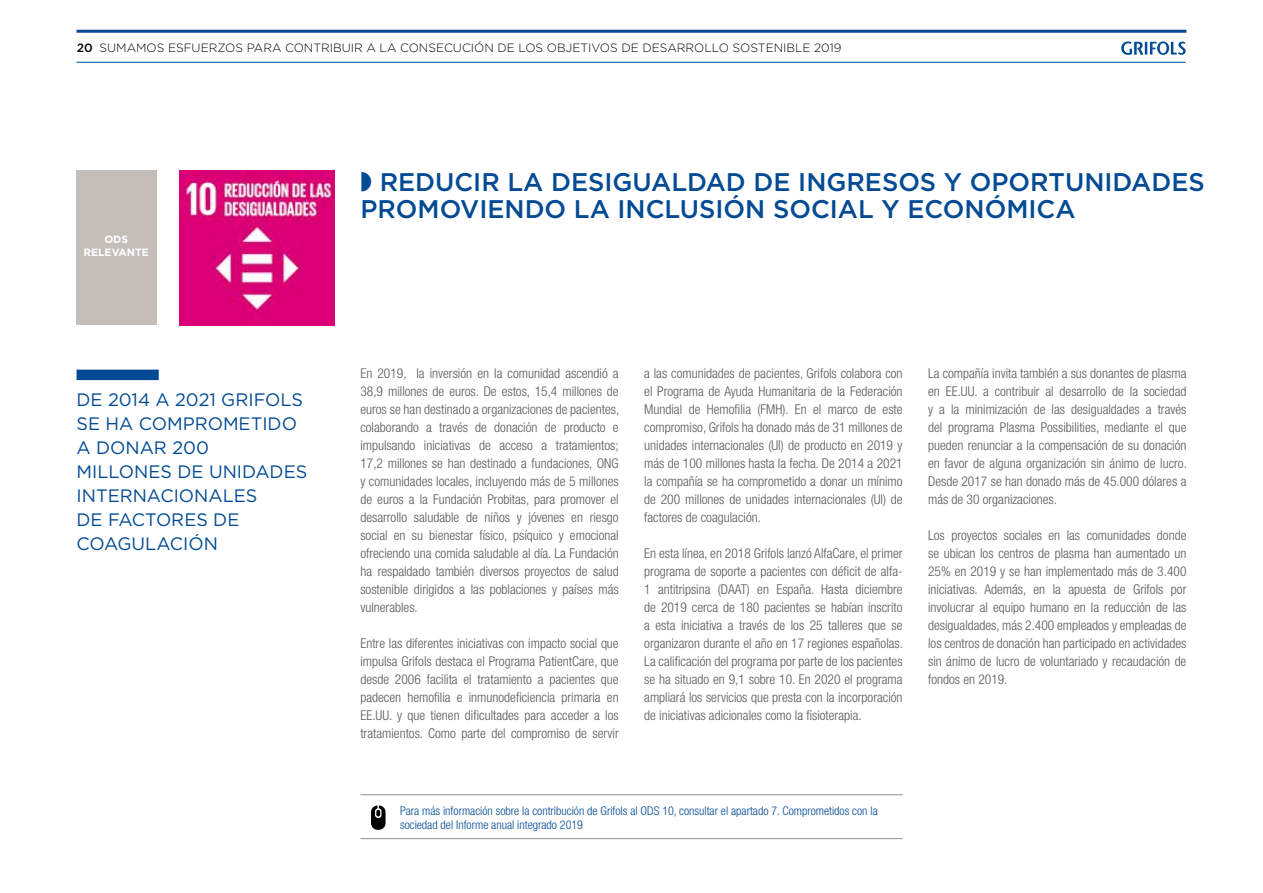
<style>
.page{position:relative;width:1263px;height:893px;background:#fff}
.page>*{position:absolute;margin:0;border:0;box-sizing:border-box;transform-origin:0 0}
.t1{font:500 25.5px/27px "Gotham";color:#024a93}
.t2{font:18px/24px "Gotham";color:#024a93}
.t3{font:300 condensed 13.5px/18px "Helvetica Neue LT Pro";color:#58585a;text-align:justify}
.t4{font:300 condensed 12px/14.4px "Helvetica Neue LT Pro";color:#024a93}
.t5{font:300 12px "Gotham";color:#000}
.t6{font:700 10.5px/12.6px "Gotham";color:#fff;text-align:center}
.s1{font-weight:500}
</style>
<div class="page">
<hr style="left:77px;top:62px;width:1109px;height:1px;background:#024a93">
<svg style="left:1121px;top:41px;width:65px;height:14px"></svg>
<hr style="left:77px;top:30px;width:1109px;height:3px;background:#024a93">
<img style="left:179px;top:170px;width:156px;height:156px">
<hr style="left:360px;top:794px;width:542px;height:1px;background:#929395">
<hr style="left:360px;top:838px;width:542px;height:1px;background:#929395">
<svg style="left:371px;top:805px;width:14px;height:25px"></svg>
<div style="left:77px;top:370px;width:82px;height:10px;background:#024a93"></div>
<div style="left:77px;top:170px;width:80px;height:155px;background:#c5bdb8"></div>
<p class="t5" style="left:77px;top:40px;width:766px"><span class="s1">20</span> SUMAMOS ESFUERZOS PARA CONTRIBUIR A LA CONSECUCIÓN DE LOS OBJETIVOS DE DESARROLLO SOSTENIBLE 2019</p>
<p class="t6" style="left:84px;top:233px;width:67px">ODS<br>RELEVANTE</p>
<h2 class="t2" style="left:77px;top:387px;width:232px">DE 2014 A 2021 GRIFOLS<br>SE HA COMPROMETIDO<br>A DONAR 200<br>MILLONES DE UNIDADES<br>INTERNACIONALES<br>DE FACTORES DE<br>COAGULACIÓN</h2>
<h1 class="t1" style="left:360px;top:168px;width:846px;text-indent:19px">REDUCIR LA DESIGUALDAD DE INGRESOS Y OPORTUNIDADES<br>PROMOVIENDO LA INCLUSIÓN SOCIAL Y ECONÓMICA</h1>
<p class="t3" style="left:360px;top:364px;width:260px">En 2019, la inversión en la comunidad ascendió a 38,9 millones de euros. De estos, 15,4 millones de euros se han destinado a organizaciones de pacientes, colaborando a través de donación de producto e impulsando iniciativas de acceso a tratamientos; 17,2 millones se han destinado a fundaciones, ONG y comunidades locales, incluyendo más de 5 millones de euros a la Fundación Probitas, para promover el desarrollo saludable de niños y jóvenes en riesgo social en su bienestar físico, psíquico y emocional ofreciendo una comida saludable al día. La Fundación ha respaldado también diversos proyectos de salud sostenible dirigidos a las poblaciones y países más vulnerables.</p>
<p class="t3" style="left:360px;top:634px;width:260px">Entre las diferentes iniciativas con impacto social que impulsa Grifols destaca el Programa PatientCare, que desde 2006 facilita el tratamiento a pacientes que padecen hemofilia e inmunodeficiencia primaria en EE.UU. y que tienen dificultades para acceder a los tratamientos. Como parte del compromiso de servir</p>
<p class="t3" style="left:644px;top:364px;width:260px">a las comunidades de pacientes, Grifols colabora con el Programa de Ayuda Humanitaria de la Federación Mundial de Hemofilia (FMH). En el marco de este compromiso, Grifols ha donado más de 31 millones de unidades internacionales (UI) de producto en 2019 y más de 100 millones hasta la fecha. De 2014 a 2021 la compañía se ha comprometido a donar un mínimo de 200 millones de unidades internacionales (UI) de factores de coagulación.</p>
<p class="t3" style="left:644px;top:544px;width:260px">En esta línea, en 2018 Grifols lanzó AlfaCare, el primer programa de soporte a pacientes con déficit de alfa-1 antitripsina (DAAT) en España. Hasta diciembre de 2019 cerca de 180 pacientes se habían inscrito a esta iniciativa a través de los 25 talleres que se organizaron durante el año en 17 regiones españolas.<br>La calificación del programa por parte de los pacientes se ha situado en 9,1 sobre 10. En 2020 el programa ampliará los servicios que presta con la incorporación de iniciativas adicionales como la fisioterapia.</p>
<p class="t3" style="left:928px;top:364px;width:260px">La compañía invita también a sus donantes de plasma en EE.UU. a contribuir al desarrollo de la sociedad y a la minimización de las desigualdades a través del programa Plasma Possibilities, mediante el que pueden renunciar a la compensación de su donación en favor de alguna organización sin ánimo de lucro.<br>Desde 2017 se han donado más de 45.000 dólares a más de 30 organizaciones.</p>
<p class="t3" style="left:928px;top:526px;width:260px">Los proyectos sociales en las comunidades donde se ubican los centros de plasma han aumentado un 25% en 2019 y se han implementado más de 3.400 iniciativas. Además, en la apuesta de Grifols por involucrar al equipo humano en la reducción de las desigualdades, más 2.400 empleados y empleadas de los centros de donación han participado en actividades sin ánimo de lucro de voluntariado y recaudación de fondos en 2019.</p>
<p class="t4" style="left:400px;top:803px;width:479px">Para más información sobre la contribución de Grifols al ODS 10, consultar el apartado 7. Comprometidos con la sociedad del Informe anual integrado 2019</p>
</div>
